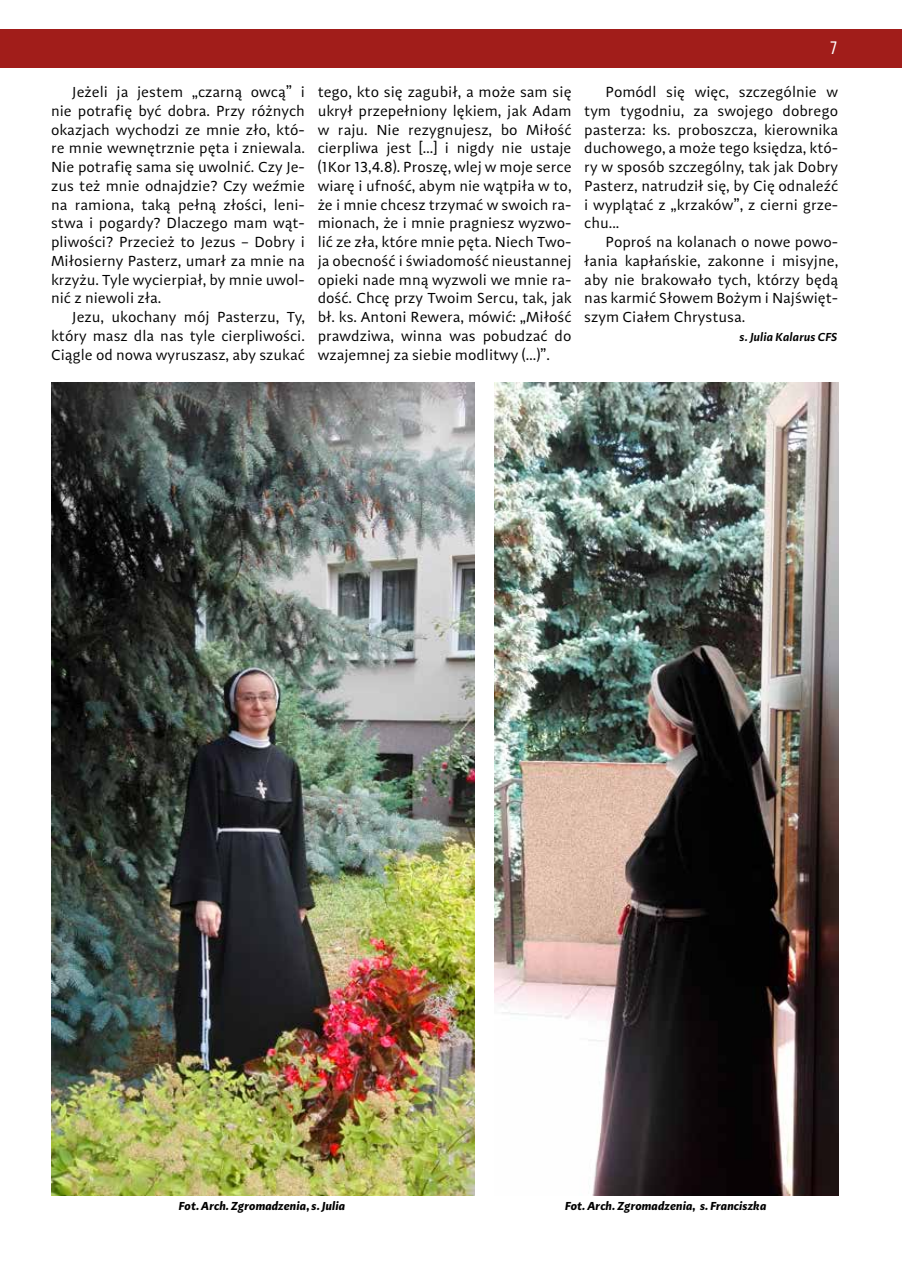
<style>
.page{position:relative;width:902px;height:1276px;background:#fff}
.page>*{position:absolute;margin:0;border:0;box-sizing:border-box;transform-origin:0 0}
.t1{font:18px "Bebas Neue";color:#fff}
.t2{font:15px/18.8px "Adagio Sans";color:#000;text-align:justify}
.t3{font:italic 700 12px "Adagio Sans";color:#000}
.t4{font:italic 600 12px "Adagio Sans";color:#000}
</style>
<div class="page">
<div style="left:0;top:30px;width:901px;height:38px;background:#a11d1a"></div>
<img style="left:494px;top:382px;width:344px;height:813px">
<img style="left:51px;top:382px;width:423px;height:813px">
<p class="t2" style="left:51px;top:83px;width:255px;text-indent:21px">Jeżeli ja jestem „czarną owcą” i nie potrafię być dobra. Przy różnych okazjach wychodzi ze mnie zło, któ&shy;re mnie wewnętrznie pęta i zniewala.<br>Nie potrafię sama się uwolnić. Czy Je&shy;zus też mnie odnajdzie? Czy weźmie na ramiona, taką pełną złości, leni&shy;stwa i pogardy? Dlaczego mam wąt&shy;pliwości? Przecież to Jezus – Dobry i Miłosierny Pasterz, umarł za mnie na krzyżu. Tyle wycierpiał, by mnie uwol&shy;nić z niewoli zła.</p>
<p class="t2" style="left:51px;top:308px;width:255px;text-indent:21px">Jezu, ukochany mój Pasterzu, Ty, który masz dla nas tyle cierpliwości.<br>Ciągle od nowa wyruszasz, aby szukać</p>
<p class="t1" style="left:830px;top:38px;width:8px">7</p>
<p class="t2" style="left:317px;top:83px;width:255px">tego, kto się zagubił, a może sam się ukrył przepełniony lękiem, jak Adam w raju. Nie rezygnujesz, bo Miłość cierpliwa jest […] i nigdy nie ustaje (1Kor 13,4.8). Proszę, wlej w moje serce wiarę i ufność, abym nie wątpiła w to, że i mnie chcesz trzymać w swoich ra&shy;mionach, że i mnie pragniesz wyzwo&shy;lić ze zła, które mnie pęta. Niech Two&shy;ja obecność i świadomość nieustannej opieki nade mną wyzwoli we mnie ra&shy;dość. Chcę przy Twoim Sercu, tak, jak bł. ks. Antoni Rewera, mówić: „Miłość prawdziwa, winna was pobudzać do wzajemnej za siebie modlitwy (…)”.</p>
<p class="t2" style="left:584px;top:83px;width:255px;text-indent:21px">Pomódl się więc, szczególnie w tym tygodniu, za swojego dobrego pasterza: ks. proboszcza, kierownika duchowego, a może tego księdza, któ&shy;ry w sposób szczególny, tak jak Dobry Pasterz, natrudził się, by Cię odnaleźć i wyplątać z „krzaków”, z cierni grze&shy;chu...</p>
<p class="t2" style="left:584px;top:233px;width:255px;text-indent:21px">Poproś na kolanach o nowe powo&shy;łania kapłańskie, zakonne i misyjne, aby nie brakowało tych, którzy będą nas karmić Słowem Bożym i Najświęt&shy;szym Ciałem Chrystusa.</p>
<p class="t4" style="left:740px;top:329px;width:99px">s. Julia Kalarus CFS</p>
<p class="t3" style="left:179px;top:1198px;width:168px">Fot. Arch. Zgromadzenia, s. Julia</p>
<p class="t3" style="left:565px;top:1198px;width:203px">Fot. Arch. Zgromadzenia, s. Franciszka</p>
</div>
